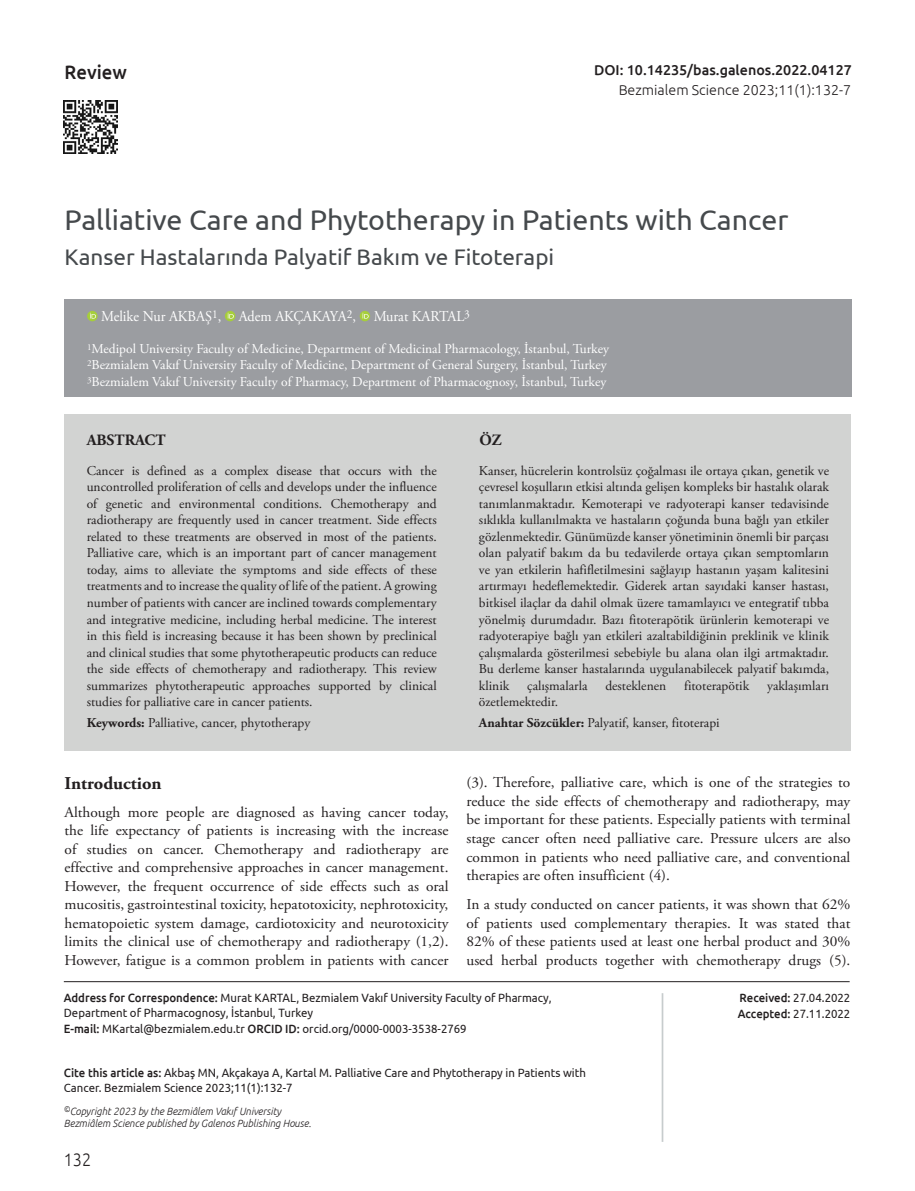
<style>
.page{position:relative;width:915px;height:1191px;background:#fff}
.page>*{position:absolute;margin:0;border:0;box-sizing:border-box;transform-origin:0 0}
.BASLIK{font:28.5px "Ubuntu";color:#45494c}
._2__BASLIK{font:22.5px "Ubuntu";color:#45494c}
.t1{font:500 19.5px "Ubuntu";color:#231f20;scale:.95 1}
.YAZI_BASLIK{font:700 18px "Adobe Garamond Pro";color:#231f20}
.t2{font:300 18px "Ubuntu";color:#231f20;scale:.9 1}
.OZET{font:700 15.75px "Adobe Garamond Pro";color:#231f20}
.YAZI{font:15px/18.6px "Adobe Garamond Pro";color:#231f20;text-align:justify}
.YAZARLAR{font:15px "Adobe Garamond Pro";color:#fff;scale:.95 1}
.DOİ{font:500 14.25px "Ubuntu";color:#231f20}
.SAYFA_ARA{font:300 14.25px "Ubuntu";color:#231f20}
.OZET-2{font:13.5px/16.5px "Adobe Garamond Pro";color:#231f20;text-align:justify}
.KURUM{font:13.5px "Adobe Garamond Pro";color:#fff}
.CITE_AS{font:12px/15px "Ubuntu";color:#231f20;scale:.95 1}
.t3{font:italic 300 10.5px/12px "Ubuntu";color:#231f20;scale:.95 1}
.s1{font-weight:700}
.s2{font-weight:500}
</style>
<div class="page">
<img style="left:64px;top:100px;width:53px;height:54px">
<div style="left:65px;top:299px;width:786px;height:98px;background:#9b9da1"></div>
<div style="left:65px;top:414px;width:785px;height:336px;background:#d2d3d2"></div>
<svg style="left:87px;top:311px;width:10px;height:10px"></svg>
<svg style="left:90px;top:313px;width:6px;height:5px"></svg>
<svg style="left:225px;top:311px;width:10px;height:10px"></svg>
<svg style="left:227px;top:313px;width:7px;height:5px"></svg>
<svg style="left:359px;top:311px;width:11px;height:10px"></svg>
<svg style="left:362px;top:313px;width:6px;height:5px"></svg>
<hr style="left:64px;top:981px;width:785px;height:1px;background:#231f20">
<hr style="left:661px;top:993px;width:2px;height:148px;background:#c7cccd">
<p class="t1" style="left:65px;top:60px;width:67px">Review</p>
<p class="DOİ" style="left:593px;top:61px;width:259px">DOI: 10.14235/bas.galenos.2022.04127</p>
<p class="SAYFA_ARA" style="left:618px;top:81px;width:234px">Bezmialem Science 2023;11(1):132-7</p>
<p class="BASLIK" style="left:65px;top:202px;width:725px">Palliative Care and Phytotherapy in Patients with Cancer</p>
<p class="_2__BASLIK" style="left:65px;top:243px;width:491px">Kanser Hastalarında Palyatif Bakım ve Fitoterapi</p>
<p class="YAZARLAR" style="left:101px;top:307px;width:389px">Melike Nur AKBAŞ<sup>1</sup>, Adem AKÇAKAYA<sup>2</sup>, Murat KARTAL<sup>3</sup></p>
<p class="KURUM" style="left:87px;top:340px;width:523px"><sup>1</sup>Medipol University Faculty of Medicine, Department of Medicinal Pharmacology, İstanbul, Turkey</p>
<p class="KURUM" style="left:87px;top:357px;width:521px"><sup>2</sup>Bezmialem Vakıf University Faculty of Medicine, Department of General Surgery, İstanbul, Turkey</p>
<p class="KURUM" style="left:87px;top:373px;width:520px"><sup>3</sup>Bezmialem Vakıf University Faculty of Pharmacy, Department of Pharmacognosy, İstanbul, Turkey</p>
<p class="OZET" style="left:87px;top:431px;width:80px">ABSTRACT</p>
<p class="OZET" style="left:479px;top:431px;width:24px">ÖZ</p>
<p class="OZET-2" style="left:87px;top:463px;width:351px">Cancer is defined as a complex disease that occurs with the uncontrolled proliferation of cells and develops under the influence of genetic and environmental conditions. Chemotherapy and radiotherapy are frequently used in cancer treatment. Side effects related to these treatments are observed in most of the patients.<br>Palliative care, which is an important part of cancer management today, aims to alleviate the symptoms and side effects of these treatments and to increase the quality of life of the patient. A growing number of patients with cancer are inclined towards complementary and integrative medicine, including herbal medicine. The interest in this field is increasing because it has been shown by preclinical and clinical studies that some phytotherapeutic products can reduce the side effects of chemotherapy and radiotherapy. This review summarizes phytotherapeutic approaches supported by clinical studies for palliative care in cancer patients.</p>
<p class="OZET-2" style="left:87px;top:715px;width:225px"><span class="s1">Keywords:</span> Palliative, cancer, phytotherapy</p>
<p class="OZET-2" style="left:479px;top:463px;width:351px">Kanser, hücrelerin kontrolsüz çoğalması ile ortaya çıkan, genetik ve çevresel koşulların etkisi altında gelişen kompleks bir hastalık olarak tanımlanmaktadır. Kemoterapi ve radyoterapi kanser tedavisinde sıklıkla kullanılmakta ve hastaların çoğunda buna bağlı yan etkiler gözlenmektedir. Günümüzde kanser yönetiminin önemli bir parçası olan palyatif bakım da bu tedavilerde ortaya çıkan semptomların ve yan etkilerin hafifletilmesini sağlayıp hastanın yaşam kalitesini artırmayı hedeflemektedir. Giderek artan sayıdaki kanser hastası, bitkisel ilaçlar da dahil olmak üzere tamamlayıcı ve entegratif tıbba yönelmiş durumdadır. Bazı fitoterapötik ürünlerin kemoterapi ve radyoterapiye bağlı yan etkileri azaltabildiğinin preklinik ve klinik çalışmalarda gösterilmesi sebebiyle bu alana olan ilgi artmaktadır.<br>Bu derleme kanser hastalarında uygulanabilecek palyatif bakımda, klinik</p>
<p class="OZET-2" style="left:527px;top:677px;width:62px">çalışmalarla</p>
<p class="OZET-2" style="left:605px;top:677px;width:62px">desteklenen</p>
<p class="OZET-2" style="left:683px;top:677px;width:67px">fitoterapötik</p>
<p class="OZET-2" style="left:766px;top:677px;width:63px">yaklaşımları</p>
<p class="OZET-2" style="left:479px;top:694px;width:81px">özetlemektedir.</p>
<p class="OZET-2" style="left:479px;top:715px;width:242px"><span class="s1">Anahtar Sözcükler:</span> Palyatif, kanser, fitoterapi</p>
<p class="YAZI" style="left:466px;top:773px;width:385px">(3). Therefore, palliative care, which is one of the strategies to reduce the side effects of chemotherapy and radiotherapy, may be important for these patients. Especially patients with terminal stage cancer often need palliative care. Pressure ulcers are also common in patients who need palliative care, and conventional therapies are often insufficient (4).</p>
<p class="YAZI" style="left:466px;top:895px;width:385px">In a study conducted on cancer patients, it was shown that 62% of patients used complementary therapies. It was stated that 82% of these patients used at least one herbal product and 30% used herbal products together with chemotherapy drugs (5).</p>
<p class="CITE_AS" style="left:64px;top:990px;width:515px"><span class="s2">Address for Correspondence:</span> Murat KARTAL, Bezmialem Vakıf University Faculty of Pharmacy,<br>Department of Pharmacognosy, İstanbul, Turkey</p>
<p class="CITE_AS" style="left:64px;top:1021px;width:425px"><span class="s2">E-mail:</span> MKartal@bezmialem.edu.tr <span class="s2">ORCID ID:</span> orcid.org/0000-0003-3538-2769</p>
<p class="YAZI_BASLIK" style="left:65px;top:773px;width:99px">Introduction</p>
<p class="YAZI" style="left:65px;top:803px;width:385px">Although more people are diagnosed as having cancer today, the life expectancy of patients is increasing with the increase of studies on cancer. Chemotherapy and radiotherapy are effective and comprehensive approaches in cancer management.<br>However, the frequent occurrence of side effects such as oral mucositis, gastrointestinal toxicity, hepatotoxicity, nephrotoxicity, hematopoietic system damage, cardiotoxicity and neurotoxicity limits the clinical use of chemotherapy and radiotherapy (1,2).<br>However, fatigue is a common problem in patients with cancer</p>
<p class="CITE_AS" style="left:739px;top:990px;width:118px"><span class="s2">Received:</span> 27.04.2022</p>
<p class="CITE_AS" style="left:737px;top:1006px;width:120px"><span class="s2">Accepted:</span> 27.11.2022</p>
<p class="CITE_AS" style="left:64px;top:1064px;width:551px"><span class="s2">Cite this article as:</span> Akbaş MN, Akçakaya A, Kartal M. Palliative Care and Phytotherapy in Patients with<br>Cancer. Bezmialem Science 2023;11(1):132-7</p>
<p class="t3" style="left:64px;top:1105px;width:262px"><sup>©</sup>Copyright 2023 by the Bezmiâlem Vakıf University<br>Bezmiâlem Science published by Galenos Publishing House.</p>
<h3 class="t2" style="left:64px;top:1148px;width:32px">132</h3>
</div>
